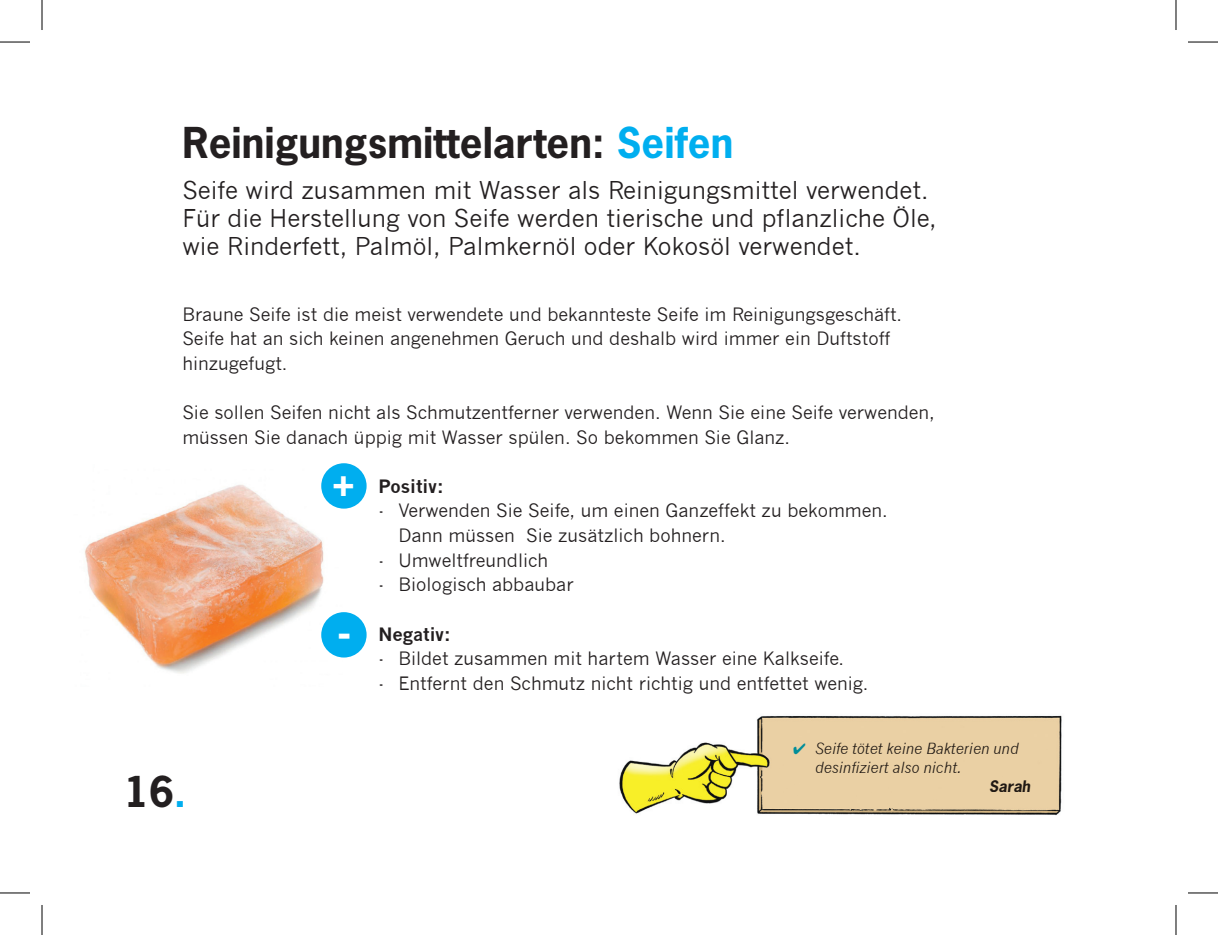
<style>
.page{position:relative;width:1218px;height:935px;background:#fff}
.page>*{position:absolute;margin:0;border:0;box-sizing:border-box;transform-origin:0 0}
.t1{font:700 40px "News Gothic Std";color:#231f20}
.t2{font:700 40px "News Gothic Std";color:#fff}
.t3{font:24px/28px "News Gothic";color:#231f20}
.t4{font:18px/24.6px "News Gothic";color:#231f20}
.t5{font:700 18px "News Gothic";color:#231f20}
.t6{font:italic 15px/19px "News Gothic";color:#231f20}
.t7{font:italic 700 15px "News Gothic Std";color:#231f20}
.s1{color:#00aeef}
</style>
<div class="page">
<img style="left:84px;top:464px;width:259px;height:210px">
<img style="left:757px;top:715px;width:305px;height:13px">
<img style="left:619px;top:728px;width:443px;height:87px">
<div style="left:321px;top:463px;width:46px;height:45px;background:#00aeef;border-radius:50%"></div>
<div style="left:321px;top:612px;width:46px;height:45px;background:#00aeef;border-radius:50%"></div>
<hr style="left:0;top:42px;width:30px;height:1px;background:#000">
<hr style="left:1188px;top:42px;width:30px;height:1px;background:#000">
<hr style="left:0;top:892px;width:30px;height:1px;background:#000">
<hr style="left:1188px;top:892px;width:30px;height:1px;background:#000">
<hr style="left:42px;top:0;width:1px;height:30px;background:#000">
<hr style="left:42px;top:904px;width:1px;height:30px;background:#000">
<hr style="left:1176px;top:0;width:1px;height:30px;background:#000">
<hr style="left:1176px;top:904px;width:1px;height:30px;background:#000">
<h1 class="t1" style="left:182px;top:117px;width:552px">Reinigungsmittelarten: <span class="s1">Seifen</span></h1>
<h2 class="t3" style="left:182px;top:176px;width:756px">Seife wird zusammen mit Wasser als Reinigungsmittel verwendet.<br>Für die Herstellung von Seife werden tierische und pflanzliche Öle, wie Rinderfett, Palmöl, Palmkernöl oder Kokosöl verwendet.</h2>
<p class="t4" style="left:182px;top:302px;width:721px">Braune Seife ist die meist verwendete und bekannteste Seife im Reinigungsgeschäft.<br>Seife hat an sich keinen angenehmen Geruch und deshalb wird immer ein Duftstoff hinzugefugt.</p>
<p class="t4" style="left:182px;top:400px;width:754px">Sie sollen Seifen nicht als Schmutzentferner verwenden. Wenn Sie eine Seife verwenden, müssen Sie danach üppig mit Wasser spülen. So bekommen Sie Glanz.</p>
<p class="t5" style="left:378px;top:475px;width:67px">Positiv:</p>
<p class="t4" style="left:398px;top:498px;width:491px;text-indent:-20px">- Verwenden Sie Seife, um einen Ganzeffekt zu bekommen.<br>Dann müssen Sie zusätzlich bohnern.</p>
<p class="t4" style="left:378px;top:548px;width:171px">- Umweltfreundlich</p>
<p class="t4" style="left:378px;top:572px;width:197px">- Biologisch abbaubar</p>
<p class="t5" style="left:378px;top:623px;width:74px">Negativ:</p>
<p class="t4" style="left:378px;top:646px;width:467px">- Bildet zusammen mit hartem Wasser eine Kalkseife.</p>
<p class="t4" style="left:378px;top:671px;width:492px">- Entfernt den Schmutz nicht richtig und entfettet wenig.</p>
<h1 class="t2" style="left:332px;top:454px;width:25px">+</h1>
<h1 class="t2" style="left:338px;top:606px;width:15px">-</h1>
<h1 class="t1" style="left:124px;top:765px;width:64px">16<span class="s1">.</span></h1>
<p class="t6" style="left:815px;top:738px;width:205px;text-indent:-22px"><span class="s1">✔</span> Seife tötet keine Bakterien und desinfiziert also nicht.</p>
<p class="t7" style="left:989px;top:775px;width:43px">Sarah</p>
</div>
